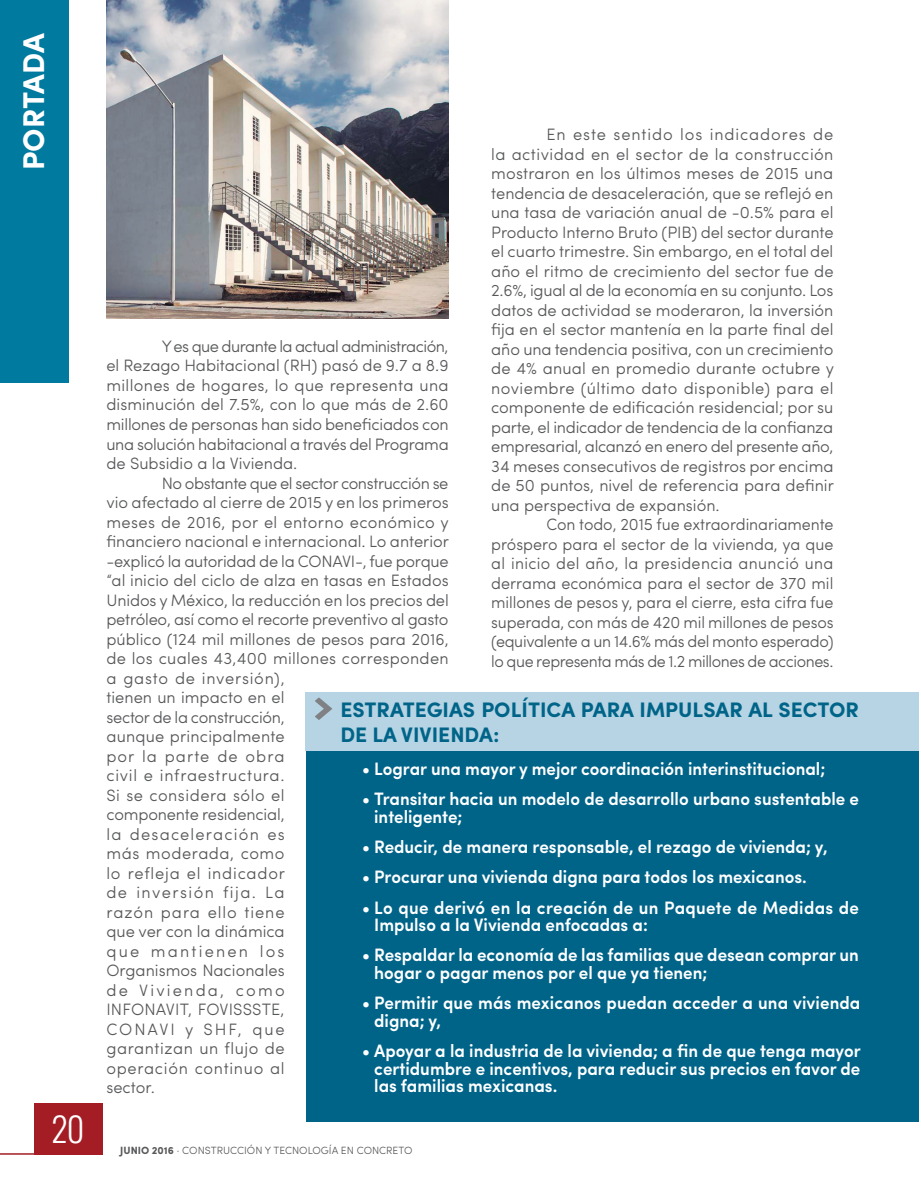
<style>
.page{position:relative;width:921px;height:1190px;background:#fff}
.page>*{position:absolute;margin:0;border:0;box-sizing:border-box;transform-origin:0 0}
.t1{font:300 33px "Oswald";color:#fff}
.t2{font:700 30px "Sofia Pro";letter-spacing:-.005em;color:#fff}
.TEXTOS{font:700 21px/25.2px "Sofia Pro";color:#006489}
.TEXTOS-2{font:600 18px/17.5px "Sofia Pro";color:#fff;scale:.95 1}
.TEXTOS-3{font:300 16.5px/19.5px "Sofia Pro";color:#57585a;text-align:justify}
.t3{font:300 10.5px "Sofia Pro";color:#57585a}
.s1{font-weight:700}
</style>
<div class="page">
<img style="left:106px;top:0;width:342px;height:318px">
<div style="left:0;top:0;width:69px;height:383px;background:#007a9e"></div>
<div style="left:34px;top:1103px;width:68px;height:51px;background:#a41d25"></div>
<hr style="left:0;top:1153px;width:102px;height:1px;background:#a41d25">
<div style="left:306px;top:703px;width:612px;height:418px;background:#006489"></div>
<div style="left:306px;top:691px;width:613px;height:59px;background:#b6d4e3"></div>
<svg style="left:315px;top:697px;width:17px;height:23px"></svg>
<p class="t2" style="left:11px;top:170px;width:139px;rotate:-90deg">PORTADA</p>
<h1 class="t1" style="left:52px;top:1105px;width:33px">20</h1>
<p class="TEXTOS-3" style="left:491px;top:123px;width:344px;text-indent:55px">En este sentido los indicadores de la actividad en el sector de la construcción mostraron en los últimos meses de 2015 una tendencia de desaceleración, que se reflejó en una tasa de variación anual de -0.5% para el Producto Interno Bruto (PIB) del sector durante el cuarto trimestre. Sin embargo, en el total del año el ritmo de crecimiento del sector fue de 2.6%, igual al de la economía en su conjunto. Los datos de actividad se moderaron, la inversión fija en el sector mantenía en la parte final del año una tendencia positiva, con un crecimiento de 4% anual en promedio durante octubre y noviembre (último dato disponible) para el componente de edificación residencial; por su parte, el indicador de tendencia de la confianza empresarial, alcanzó en enero del presente año, 34 meses consecutivos de registros por encima de 50 puntos, nivel de referencia para definir una perspectiva de expansión.</p>
<p class="TEXTOS-3" style="left:491px;top:513px;width:344px;text-indent:55px">Con todo, 2015 fue extraordinariamente próspero para el sector de la vivienda, ya que al inicio del año, la presidencia anunció una derrama económica para el sector de 370 mil millones de pesos y, para el cierre, esta cifra fue superada, con más de 420 mil millones de pesos (equivalente a un 14.6% más del monto esperado) lo que representa más de 1.2 millones de acciones.</p>
<p class="TEXTOS-3" style="left:106px;top:335px;width:344px;text-indent:55px">Y es que durante la actual administración, el Rezago Habitacional (RH) pasó de 9.7 a 8.9 millones de hogares, lo que representa una disminución del 7.5%, con lo que más de 2.60 millones de personas han sido beneficiados con una solución habitacional a través del Programa de Subsidio a la Vivienda.</p>
<p class="TEXTOS-3" style="left:106px;top:472px;width:344px;text-align:left;text-indent:55px">No obstante que el sector construcción se vio afectado al cierre de 2015 y en los primeros meses de 2016, por el entorno económico y financiero nacional e internacional. Lo anterior -explicó la autoridad de la CONAVI-, fue porque “al inicio del ciclo de alza en tasas en Estados<br>Unidos y México, la reducción en los precios del petróleo, así como el recorte preventivo al gasto público (124 mil millones de pesos para 2016, de los cuales 43,400 millones corresponden a gasto de inversión),<br>tienen un impacto en el<br>sector de la construcción,<br>aunque principalmente<br>por la parte de obra<br>civil e infraestructura.<br>Si se considera sólo el<br>componente residencial,<br>la desaceleración es<br>más moderada, como<br>lo refleja el indicador<br>de inversión fija. La<br>razón para ello tiene<br>que ver con la dinámica<br>que mantienen los<br>Organismos Nacionales<br>de Vivienda, como<br>INFONAVIT, FOVISSSTE,<br>CONAVI y SHF, que<br>garantizan un flujo de<br>operación continuo al<br>sector.</p>
<p class="TEXTOS" style="left:340px;top:695px;width:520px">ESTRATEGIAS POLÍTICA PARA IMPULSAR AL SECTOR<br>DE LA VIVIENDA:</p>
<p class="TEXTOS-2" style="left:362px;top:758px;width:489px">• Lograr una mayor y mejor coordinación interinstitucional;</p>
<p class="TEXTOS-2" style="left:374px;top:788px;width:512px;text-indent:-12px">• Transitar hacia un modelo de desarrollo urbano sustentable e inteligente;</p>
<p class="TEXTOS-2" style="left:362px;top:836px;width:491px">• Reducir, de manera responsable, el rezago de vivienda; y,</p>
<p class="TEXTOS-2" style="left:362px;top:866px;width:469px">• Procurar una vivienda digna para todos los mexicanos.</p>
<p class="TEXTOS-2" style="left:374px;top:897px;width:512px;text-indent:-12px">• Lo que derivó en la creación de un Paquete de Medidas de<br>Impulso a la Vivienda enfocadas a:</p>
<p class="TEXTOS-2" style="left:374px;top:945px;width:511px;text-indent:-12px">• Respaldar la economía de las familias que desean comprar un hogar o pagar menos por el que ya tienen;</p>
<p class="TEXTOS-2" style="left:374px;top:992px;width:513px;text-indent:-12px">• Permitir que más mexicanos puedan acceder a una vivienda digna; y,</p>
<p class="TEXTOS-2" style="left:374px;top:1040px;width:514px;text-align:justify;text-indent:-12px">• Apoyar a la industria de la vivienda; a fin de que tenga mayor certidumbre e incentivos, para reducir sus precios en favor de las familias mexicanas.</p>
<p class="t3" style="left:120px;top:1142px;width:294px"><span class="s1">JUNIO 2016</span> · CONSTRUCCIÓN Y TECNOLOGÍA EN CONCRETO</p>
</div>
